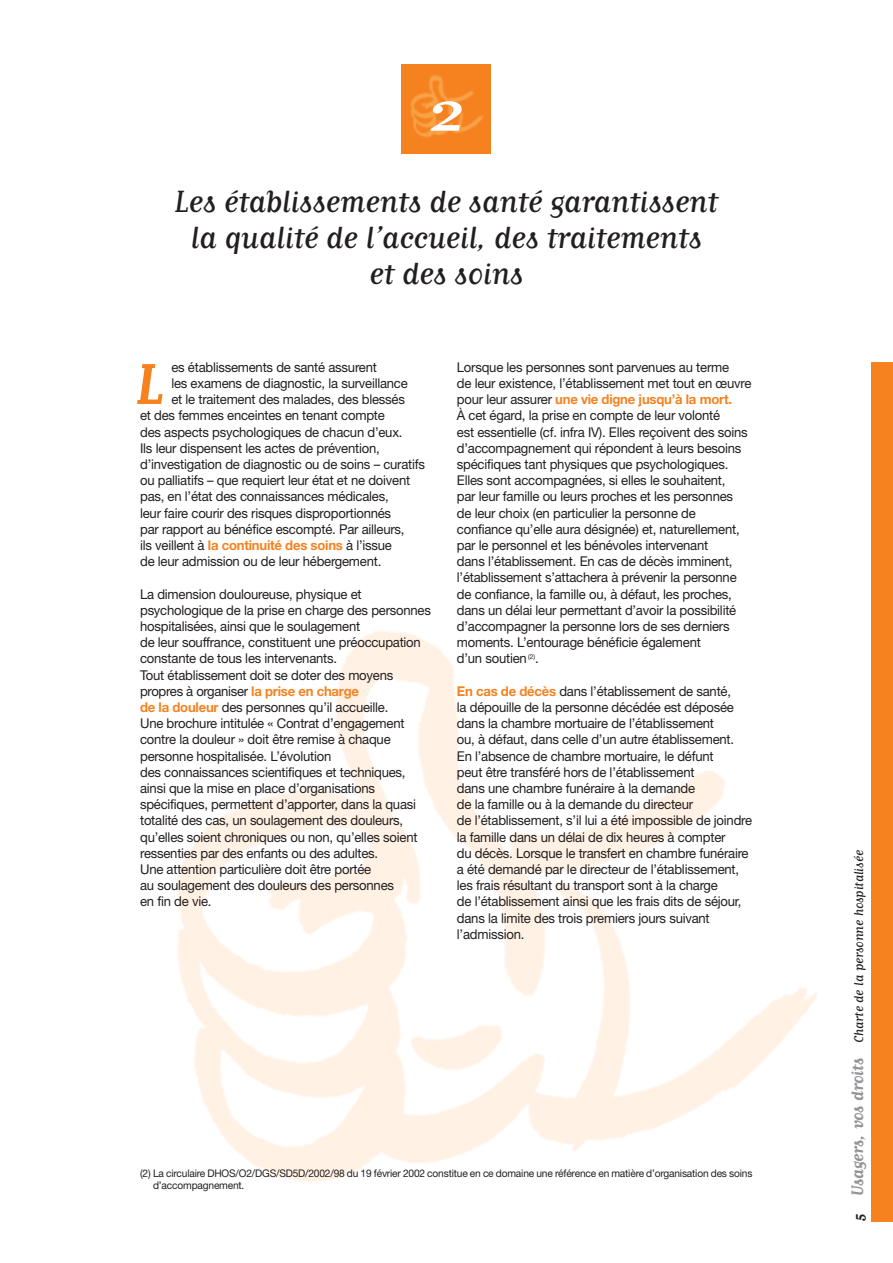
<style>
.page{position:relative;width:893px;height:1263px;background:#fff}
.page>*{position:absolute;margin:0;border:0;box-sizing:border-box;transform-origin:0 0}
.t1{font:67.5px "Matrix Script";color:#fff;scale:1.24 1}
.t2{font:700 67.5px "Matrix Script";color:#f5821f}
.t3{font:36px/36px "Matrix Script";letter-spacing:-.015em;color:#231f20;text-align:center}
.t4{font:15px "Matrix Script";letter-spacing:-.015em;color:#231f20}
.t5{font:13.5px/16.2px "Helvetica Neue";letter-spacing:-.015em;color:#231f20}
.t6{font:10.5px/12.6px "Helvetica Neue";letter-spacing:-.015em;color:#231f20}
.s1{font-weight:700;color:#f5821f}
.s2{font-weight:700;font-size:16.5px}
.s3{font-weight:700;font-size:19.5px;color:#939598}
</style>
<div class="page">
<img style="left:402px;top:64px;width:89px;height:90px">
<img style="left:177px;top:631px;width:716px;height:591px">
<div style="left:871px;top:362px;width:22px;height:859px;background:#f5821f"></div>
<h1 class="t1" style="left:427px;top:89px;width:33px">2</h1>
<h2 class="t3" style="left:174px;top:187px;width:545px">Les établissements de santé garantissent la qualité de l’accueil, des traitements et des soins</h2>
<p class="t5" style="left:171px;top:360px;width:207px">es établissements de santé assurent</p>
<p class="t5" style="left:171px;top:376px;width:238px">les examens de diagnostic, la surveillance</p>
<p class="t5" style="left:171px;top:393px;width:235px">et le traitement des malades, des blessés</p>
<p class="t5" style="left:140px;top:409px;width:246px">et des femmes enceintes en tenant compte</p>
<p class="t5" style="left:140px;top:425px;width:264px">des aspects psychologiques de chacun d’eux.</p>
<p class="t5" style="left:140px;top:441px;width:241px">Ils leur dispensent les actes de prévention,</p>
<p class="t5" style="left:140px;top:457px;width:286px">d’investigation de diagnostic ou de soins – curatifs</p>
<p class="t5" style="left:140px;top:474px;width:272px">ou palliatifs – que requiert leur état et ne doivent</p>
<p class="t5" style="left:140px;top:490px;width:250px">pas, en l’état des connaissances médicales,</p>
<p class="t5" style="left:140px;top:506px;width:253px">leur faire courir des risques disproportionnés</p>
<p class="t5" style="left:140px;top:522px;width:266px">par rapport au bénéfice escompté. Par ailleurs,</p>
<p class="t5" style="left:140px;top:538px;width:253px">ils veillent à <span class="s1">la continuité des soins</span> à l’issue</p>
<p class="t5" style="left:140px;top:555px;width:243px">de leur admission ou de leur hébergement.</p>
<p class="t5" style="left:140px;top:587px;width:292px">La dimension douloureuse, physique et psychologique de la prise en charge des personnes hospitalisées, ainsi que le soulagement<br>de leur souffrance, constituent une préoccupation constante de tous les intervenants.<br>Tout établissement doit se doter des moyens propres à organiser <span class="s1">la prise en charge<br>de la douleur</span> des personnes qu’il accueille.<br>Une brochure intitulée « Contrat d’engagement contre la douleur » doit être remise à chaque personne hospitalisée. L’évolution<br>des connaissances scientifiques et techniques, ainsi que la mise en place d’organisations spécifiques, permettent d’apporter, dans la quasi totalité des cas, un soulagement des douleurs, qu’elles soient chroniques ou non, qu’elles soient ressenties par des enfants ou des adultes.<br>Une attention particulière doit être portée<br>au soulagement des douleurs des personnes<br>en fin de vie.</p>
<h1 class="t2" style="left:136px;top:341px;width:30px">L</h1>
<p class="t5" style="left:457px;top:360px;width:296px">Lorsque les personnes sont parvenues au terme<br>de leur existence, l’établissement met tout en œuvre pour leur assurer <span class="s1">une vie digne jusqu’à la mort.<br></span>À cet égard, la prise en compte de leur volonté<br>est essentielle (cf. infra IV). Elles reçoivent des soins d’accompagnement qui répondent à leurs besoins spécifiques tant physiques que psychologiques.<br>Elles sont accompagnées, si elles le souhaitent,<br>par leur famille ou leurs proches et les personnes<br>de leur choix (en particulier la personne de confiance qu’elle aura désignée) et, naturellement, par le personnel et les bénévoles intervenant<br>dans l’établissement. En cas de décès imminent, l’établissement s’attachera à prévenir la personne de confiance, la famille ou, à défaut, les proches, dans un délai leur permettant d’avoir la possibilité d’accompagner la personne lors de ses derniers moments. L’entourage bénéficie également<br>d’un soutien <sup>(2)</sup>.</p>
<p class="t5" style="left:457px;top:684px;width:297px"><span class="s1">En cas de décès</span> dans l’établissement de santé,<br>la dépouille de la personne décédée est déposée dans la chambre mortuaire de l’établissement<br>ou, à défaut, dans celle d’un autre établissement.<br>En l’absence de chambre mortuaire, le défunt<br>peut être transféré hors de l’établissement<br>dans une chambre funéraire à la demande<br>de la famille ou à la demande du directeur<br>de l’établissement, s’il lui a été impossible de joindre la famille dans un délai de dix heures à compter<br>du décès. Lorsque le transfert en chambre funéraire a été demandé par le directeur de l’établissement, les frais résultant du transport sont à la charge<br>de l’établissement ainsi que les frais dits de séjour, dans la limite des trois premiers jours suivant l’admission.</p>
<p class="t6" style="left:153px;top:1168px;width:601px;text-indent:-13px">(2) La circulaire DHOS/O2/DGS/SD5D/2002/98 du 19 février 2002 constitue en ce domaine une référence en matière d’organisation des soins d’accompagnement.</p>
<p class="t4" style="left:854px;top:1221px;width:372px;rotate:-90deg"><span class="s2">5</span> <span class="s3">Usagers, vos droits</span> Charte de la personne hospitalisée</p>
</div>
